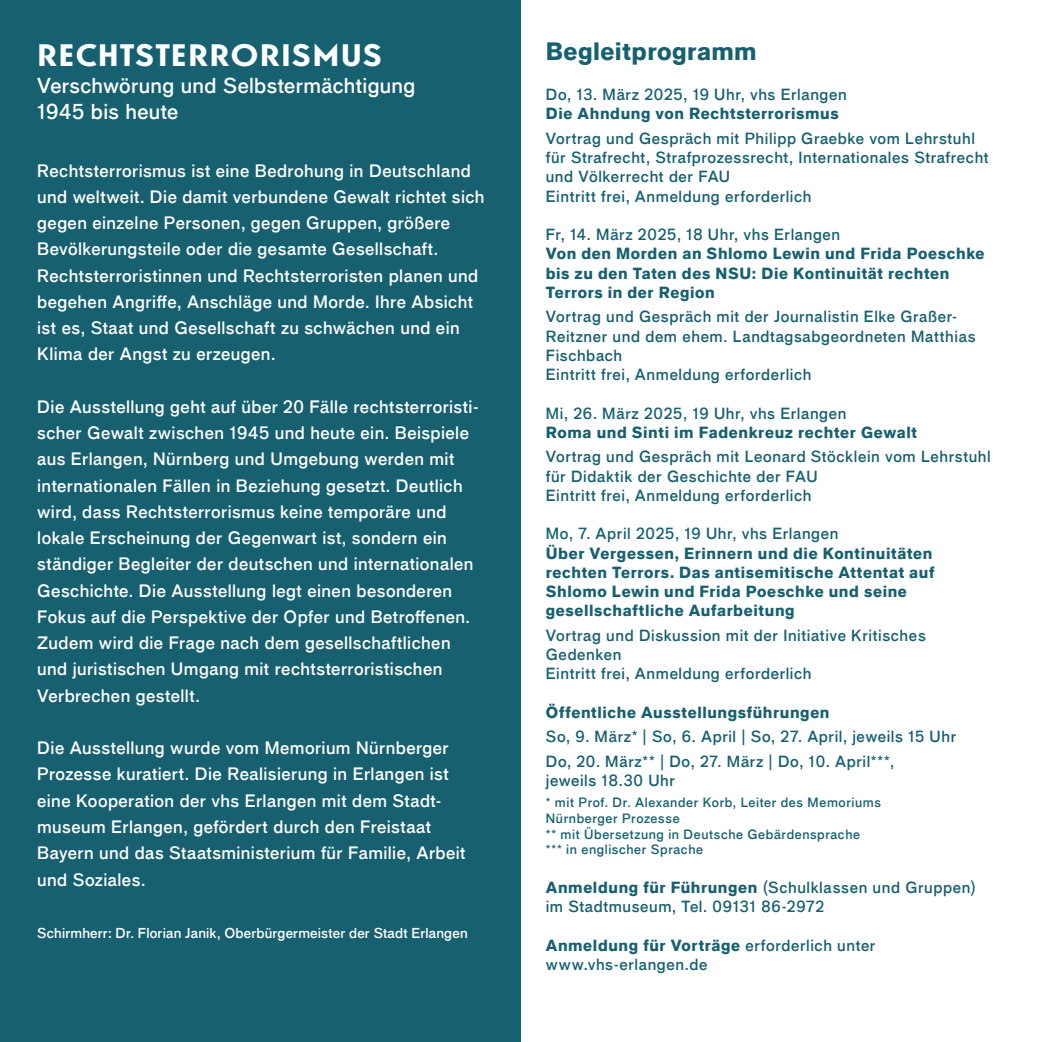
<style>
.page{position:relative;width:1042px;height:1042px;background:#fff}
.page>*{position:absolute;margin:0;border:0;box-sizing:border-box;transform-origin:0 0}
.t1{font:700 30.28px "Windlesham Pro";letter-spacing:.04em;color:#fff;scale:1.1 1}
.t2{font:900 24.5px "Applied Sans Pro";letter-spacing:.02em;color:#176070}
.t3{font:500 21px/26.2px "Applied Sans Pro";letter-spacing:.015em;color:#fff}
.t4{font:500 17.5px/26.2px "Applied Sans Pro";letter-spacing:.025em;color:#fff}
.t5{font:500 15.75px/19.2px "Applied Sans Pro";letter-spacing:.035em;color:#176070}
.t6{font:900 15.75px/19.2px "Applied Sans Pro";letter-spacing:.04em;color:#176070}
.t7{font:500 14px "Applied Sans Pro";letter-spacing:.01em;color:#fff}
.t8{font:500 13.12px/15.8px "Applied Sans Pro";letter-spacing:.045em;color:#176070}
.s1{font-weight:900}
</style>
<div class="page">
<div style="left:0;top:0;width:521px;height:1042px;background:#176070"></div>
<h1 class="t1" style="left:37px;top:35px;width:315px">RECHTSTERRORISMUS</h1>
<p class="t3" style="left:37px;top:72px;width:380px">Verschwörung und Selbstermächtigung<br>1945 bis heute</p>
<p class="t4" style="left:37px;top:157px;width:449px">Rechtsterrorismus ist eine Bedrohung in Deutschland und weltweit. Die damit verbundene Gewalt richtet sich gegen einzelne Personen, gegen Gruppen, größere Bevölkerungsteile oder die gesamte Gesellschaft.<br>Rechtsterroristinnen und Rechtsterroristen planen und begehen Angriffe, Anschläge und Morde. Ihre Absicht ist es, Staat und Gesellschaft zu schwächen und ein Klima der Angst zu erzeugen.</p>
<p class="t4" style="left:37px;top:393px;width:443px">Die Ausstellung geht auf über 20 Fälle rechtsterroristi&shy;scher Gewalt zwischen 1945 und heute ein. Beispiele aus Erlangen, Nürnberg und Umgebung werden mit internationalen Fällen in Beziehung gesetzt. Deutlich wird, dass Rechtsterrorismus keine temporäre und lokale Erscheinung der Gegenwart ist, sondern ein ständiger Begleiter der deutschen und internationalen Geschichte. Die Ausstellung legt einen besonderen Fokus auf die Perspektive der Opfer und Betroffenen.<br>Zudem wird die Frage nach dem gesellschaftlichen und juristischen Umgang mit rechtsterroristischen Verbrechen gestellt.</p>
<p class="t4" style="left:37px;top:735px;width:430px">Die Ausstellung wurde vom Memorium Nürnberger Prozesse kuratiert. Die Realisierung in Erlangen ist eine Kooperation der vhs Erlangen mit dem Stadt&shy;museum Erlangen, gefördert durch den Freistaat Bayern und das Staatsministerium für Familie, Arbeit und Soziales.</p>
<p class="t7" style="left:37px;top:924px;width:432px">Schirmherr: Dr. Florian Janik, Oberbürgermeister der Stadt Erlangen</p>
<h2 class="t2" style="left:546px;top:36px;width:212px">Begleitprogramm</h2>
<p class="t5" style="left:546px;top:85px;width:302px">Do, 13. März 2025, 19 Uhr, vhs Erlangen</p>
<p class="t6" style="left:546px;top:104px;width:294px">Die Ahndung von Rechtsterrorismus</p>
<p class="t5" style="left:546px;top:128px;width:444px">Vortrag und Gespräch mit Philipp Graebke vom Lehrstuhl für Strafrecht, Strafprozessrecht, Internationales Strafrecht und Völkerrecht der FAU<br>Eintritt frei, Anmeldung erforderlich</p>
<p class="t5" style="left:546px;top:225px;width:296px">Fr, 14. März 2025, 18 Uhr, vhs Erlangen</p>
<p class="t6" style="left:546px;top:244px;width:440px">Von den Morden an Shlomo Lewin und Frida Poeschke bis zu den Taten des NSU: Die Kontinuität rechten<br>Terrors in der Region</p>
<p class="t5" style="left:546px;top:307px;width:431px">Vortrag und Gespräch mit der Journalistin Elke Graßer-Reitzner und dem ehem. Landtagsabgeordneten Matthias Fischbach<br>Eintritt frei, Anmeldung erforderlich</p>
<p class="t5" style="left:546px;top:403px;width:302px">Mi, 26. März 2025, 19 Uhr, vhs Erlangen</p>
<p class="t6" style="left:546px;top:422px;width:373px">Roma und Sinti im Fadenkreuz rechter Gewalt</p>
<p class="t5" style="left:546px;top:447px;width:446px">Vortrag und Gespräch mit Leonard Stöcklein vom Lehrstuhl für Didaktik der Geschichte der FAU<br>Eintritt frei, Anmeldung erforderlich</p>
<p class="t5" style="left:546px;top:524px;width:294px">Mo, 7. April 2025, 19 Uhr, vhs Erlangen</p>
<p class="t6" style="left:546px;top:543px;width:390px">Über Vergessen, Erinnern und die Kontinuitäten rechten Terrors. Das antisemitische Attentat auf Shlomo Lewin und Frida Poeschke und seine gesellschaftliche Aufarbeitung</p>
<p class="t5" style="left:546px;top:625px;width:381px">Vortrag und Diskussion mit der Initiative Kritisches<br>Gedenken<br>Eintritt frei, Anmeldung erforderlich</p>
<p class="t6" style="left:546px;top:702px;width:285px">Öffentliche Ausstellungsführungen</p>
<p class="t5" style="left:546px;top:724px;width:412px;line-height:24.5px">So, 9. März* | So, 6. April | So, 27. April, jeweils 15 Uhr<br>Do, 20. März** | Do, 27. März | Do, 10. April***,</p>
<p class="t5" style="left:546px;top:771px;width:131px">jeweils 18.30 Uhr</p>
<p class="t8" style="left:546px;top:794px;width:337px">* mit Prof. Dr. Alexander Korb, Leiter des Memoriums Nürnberger Prozesse<br>** mit Übersetzung in Deutsche Gebärdensprache<br>*** in englischer Sprache</p>
<p class="t5" style="left:546px;top:877px;width:431px"><span class="s1">Anmeldung für Führungen</span> (Schulklassen und Gruppen) im Stadtmuseum, Tel. 09131 86-2972</p>
<p class="t5" style="left:546px;top:935px;width:331px"><span class="s1">Anmeldung für Vorträge</span> erforderlich unter www.vhs-erlangen.de</p>
</div>
